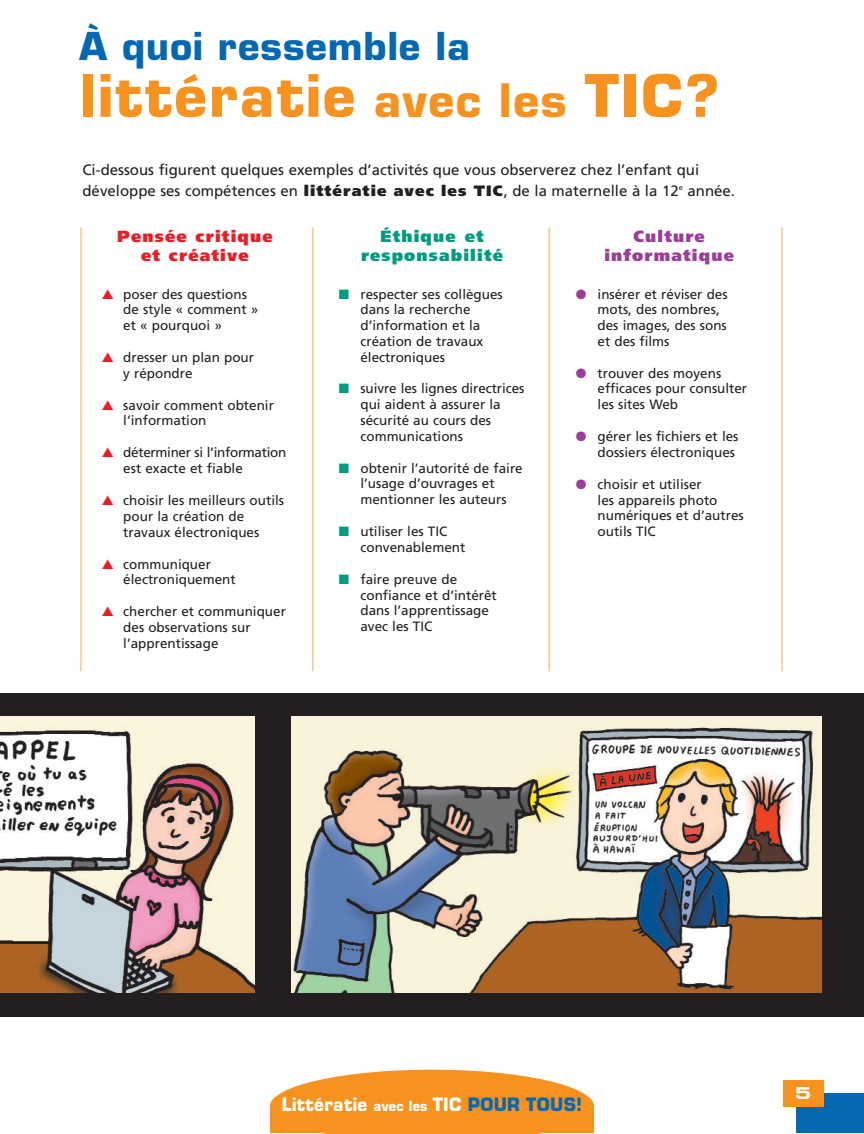
<style>
.page{position:relative;width:864px;height:1134px;background:#fff}
.page>*{position:absolute;margin:0;border:0;box-sizing:border-box;transform-origin:0 0}
.t1{font:700 57px "Eurostile";letter-spacing:.035em;color:#f7921e}
.t2{font:700 37.5px "Eurostile";letter-spacing:.02em;color:#0568b3}
.t3{font:700 18px "Eurostile";letter-spacing:.02em;color:#fff;scale:.95 1}
.t4{font:18px "Eurose Heavyface";color:#fff}
.t5{font:900 16.2px/18.9px "Frutiger";letter-spacing:.075em;color:#ed1c24;text-align:center}
.t6{font:900 16.2px/18.9px "Frutiger";letter-spacing:.075em;color:#009c7d;text-align:center}
.t7{font:900 16.2px/18.9px "Frutiger";letter-spacing:.075em;color:#9d3d97;text-align:center}
.t8{font:15px/21px "Frutiger";color:#231f20}
.t9{font:13.5px/15.8px "Frutiger";color:#231f20}
.t10{font:13.5px/15.8px "Frutiger";letter-spacing:-.02em;color:#231f20}
.s1{font-size:45px}
.s2{font-weight:900}
.s3{color:#ed1c24}
.s4{color:#009c7d}
.s5{color:#9d3d97}
.s6{font-size:13.5px}
.s7{color:#0568b3}
</style>
<div class="page">
<div style="left:796px;top:1094px;width:68px;height:39px;background:#0568b3"></div>
<div style="left:783px;top:1080px;width:41px;height:27px;background:#f7921e"></div>
<hr style="left:80px;top:227px;width:2px;height:444px;background:#fdc589">
<hr style="left:312px;top:227px;width:2px;height:444px;background:#fdc589">
<hr style="left:549px;top:227px;width:1px;height:444px;background:#fdc589">
<hr style="left:781px;top:227px;width:2px;height:444px;background:#fdc589">
<div style="left:0;top:693px;width:864px;height:323px;background:#231f20"></div>
<svg style="left:270px;top:1070px;width:324px;height:63px;background:#f79f38"></svg>
<img style="left:0;top:716px;width:255px;height:277px">
<img style="left:291px;top:716px;width:530px;height:277px">
<h2 class="t2" style="left:80px;top:32px;width:392px">À quoi ressemble la</h2>
<h1 class="t1" style="left:80px;top:74px;width:641px">littératie <span class="s1">avec les</span> TIC?</h1>
<p class="t8" style="left:82px;top:160px;width:654px">Ci-dessous figurent quelques exemples d’activités que vous observerez chez l’enfant qui développe ses compétences en <span class="s2">littératie avec les TIC</span>, de la maternelle à la 12<sup>e</sup> année.</p>
<p class="t5" style="left:117px;top:228px;width:157px">Pensée critique et créative</p>
<p class="t9" style="left:123px;top:287px;width:136px;text-indent:-22px"><span class="s3">▲</span> poser des questions de style « comment » et « pourquoi »</p>
<p class="t9" style="left:123px;top:350px;width:132px;text-indent:-22px"><span class="s3">▲</span> dresser un plan pour y répondre</p>
<p class="t9" style="left:123px;top:398px;width:152px;text-indent:-22px"><span class="s3">▲</span> savoir comment obtenir l’information</p>
<p class="t10" style="left:123px;top:446px;width:165px;text-indent:-22px"><span class="s3">▲</span> déterminer si l’information est exacte et fiable</p>
<p class="t9" style="left:123px;top:494px;width:162px;text-indent:-22px"><span class="s3">▲</span> choisir les meilleurs outils pour la création de travaux électroniques</p>
<p class="t9" style="left:123px;top:557px;width:114px;text-indent:-22px"><span class="s3">▲</span> communiquer électroniquement</p>
<p class="t9" style="left:123px;top:605px;width:164px;text-indent:-22px"><span class="s3">▲</span> chercher et communiquer des observations sur l’apprentissage</p>
<p class="t6" style="left:361px;top:228px;width:143px">Éthique et responsabilité</p>
<p class="t9" style="left:360px;top:287px;width:144px;text-indent:-22px"><span class="s4">■</span> respecter ses collègues dans la recherche d’information et la création de travaux électroniques</p>
<p class="t9" style="left:360px;top:382px;width:165px;text-indent:-22px"><span class="s4">■</span> suivre les lignes directrices qui aident à assurer la sécurité au cours des communications</p>
<p class="t9" style="left:339px;top:461px;width:185px;text-align:center"><span class="s4">■</span> obtenir l’autorité de faire l’usage d’ouvrages et mentionner les auteurs</p>
<p class="t9" style="left:360px;top:525px;width:106px;text-indent:-22px"><span class="s4">■</span> utiliser les TIC convenablement</p>
<p class="t9" style="left:360px;top:572px;width:138px;text-indent:-22px"><span class="s4">■</span> faire preuve de confiance et d’intérêt dans l’apprentissage avec les TIC</p>
<p class="t7" style="left:604px;top:228px;width:131px">Culture informatique</p>
<p class="t9" style="left:598px;top:287px;width:132px;text-indent:-22px"><span class="s5">●</span> insérer et réviser des mots, des nombres, des images, des sons et des films</p>
<p class="t9" style="left:598px;top:366px;width:151px;text-indent:-22px"><span class="s5">●</span> trouver des moyens efficaces pour consulter les sites Web</p>
<p class="t9" style="left:576px;top:430px;width:164px;text-align:right"><span class="s5">●</span> gérer les fichiers et les dossiers électroniques</p>
<p class="t9" style="left:598px;top:477px;width:148px;text-indent:-22px"><span class="s5">●</span> choisir et utiliser<br>les appareils photo numériques et d’autres outils TIC</p>
<h3 class="t3" style="left:282px;top:1097px;width:318px">Littératie <span class="s6">avec les</span> TIC <span class="s7">POUR TOUS!</span></h3>
<h3 class="t4" style="left:795px;top:1087px;width:19px">5</h3>
</div>
